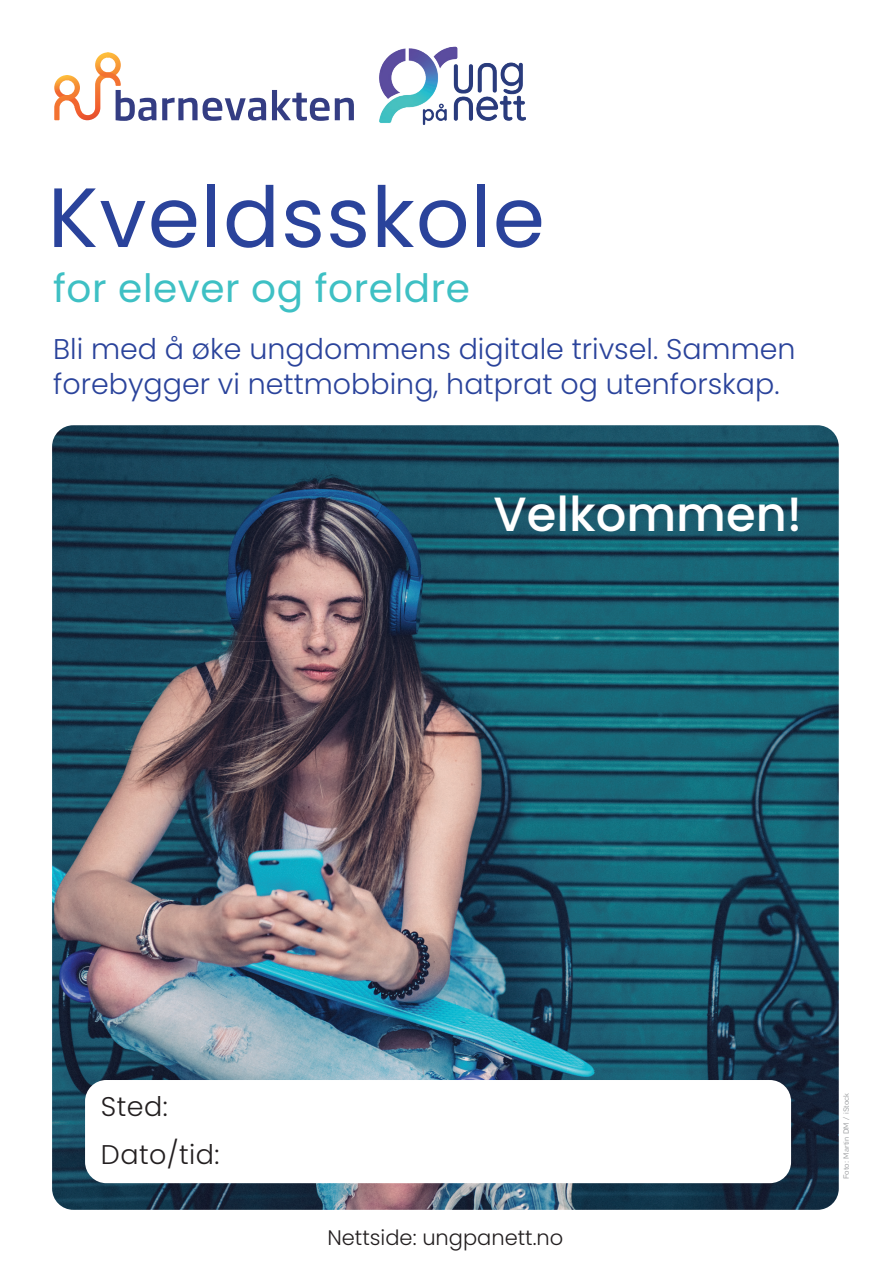
<style>
.page{position:relative;width:893px;height:1263px;background:#fff}
.page>*{position:absolute;margin:0;border:0;box-sizing:border-box;transform-origin:0 0}
.t1{font:84px "Poppins";letter-spacing:.015em;color:#2a439b}
.Ingress_blå{font:500 48px "Poppins";color:#fff}
.t2{font:39px "Poppins";letter-spacing:.015em;color:#3ec0c4}
.t3{font:300 28.5px/34.2px "Poppins";color:#2a439b}
.Brødtekst{font:300 27px "Poppins";letter-spacing:.015em;color:#231f20}
.Ingress_blå-2{font:300 27px "Poppins";color:#231f20}
.Overskrift_intro{font:300 21px "Poppins";color:#231f20}
.mindre_sidetekst{font:300 7.5px "Clobber Grotesk";letter-spacing:.01em;color:#939598}
</style>
<div class="page">
<img style="left:52px;top:425px;width:787px;height:785px">
<div style="left:85px;top:1080px;width:706px;height:103px;background:#fff;border-radius:21px"></div>
<svg style="left:162px;top:98px;width:104px;height:23px"></svg>
<svg style="left:272px;top:90px;width:82px;height:31px"></svg>
<svg style="left:54px;top:52px;width:102px;height:69px"></svg>
<img style="left:379px;top:46px;width:146px;height:79px">
<p class="t1" style="left:48px;top:169px;width:499px">Kveldsskole</p>
<p class="t2" style="left:53px;top:265px;width:418px">for elever og foreldre</p>
<p class="t3" style="left:53px;top:333px;width:744px">Bli med å øke ungdommens digitale trivsel. Sammen forebygger vi nettmobbing, hatprat og utenforskap.</p>
<p class="Ingress_blå" style="left:494px;top:486px;width:310px">Velkommen!</p>
<p class="Ingress_blå-2" style="left:101px;top:1091px;width:68px">Sted:</p>
<p class="Brødtekst" style="left:101px;top:1139px;width:120px">Dato/tid:</p>
<p class="Overskrift_intro" style="left:327px;top:1225px;width:237px">Nettside: ungpanett.no</p>
<p class="mindre_sidetekst" style="left:842px;top:1179px;width:88px;rotate:-90deg">Foto: Martin DM / iStock</p>
</div>
